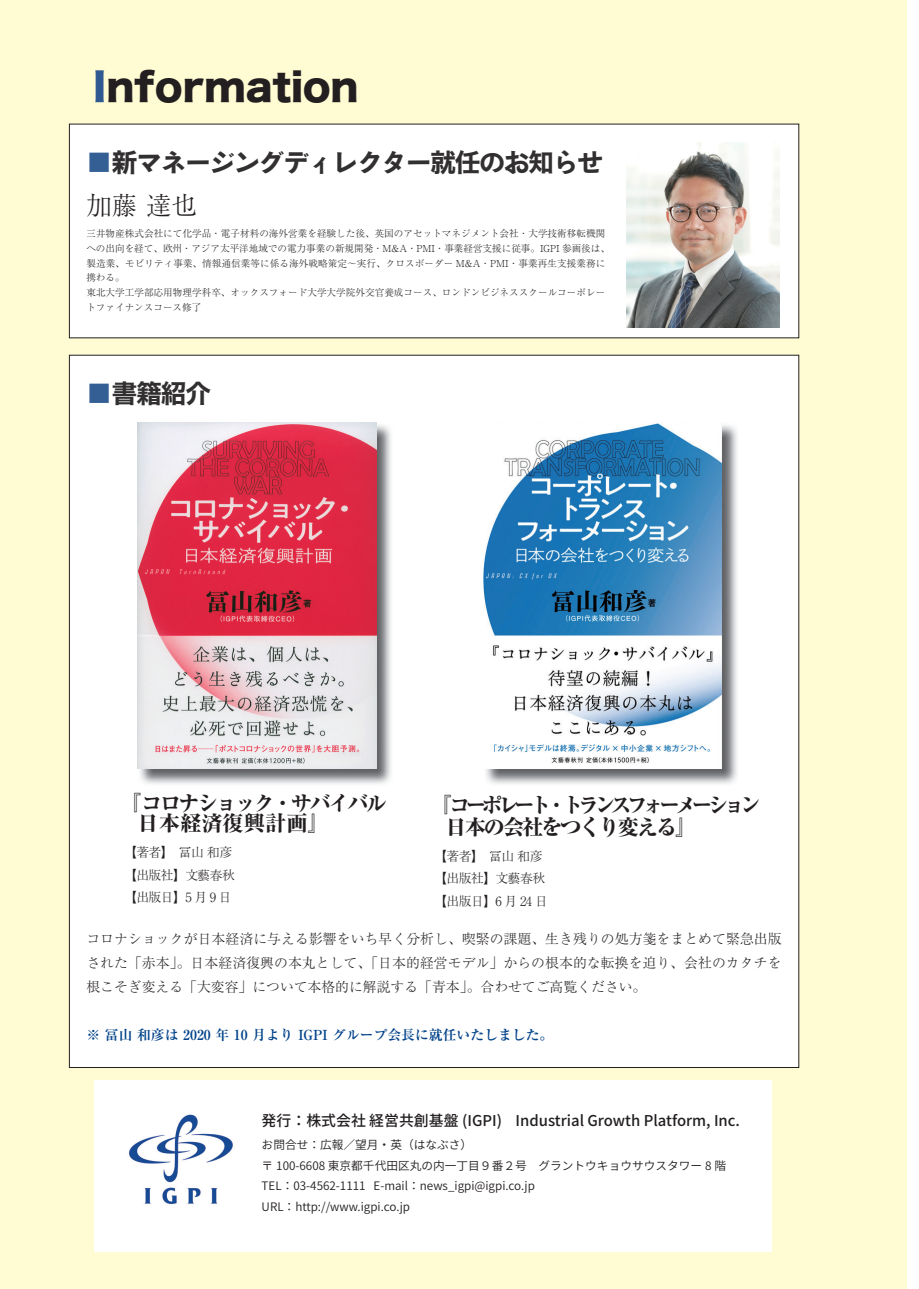
<style>
.page{position:relative;width:919px;height:1289px;background:#fff}
.page>*{position:absolute;margin:0;border:0;box-sizing:border-box;transform-origin:0 0}
.t1{font:38.25px "Hira Kaku Std N W8";color:#231f20}
.t2{font:25.5px "Hira Sans Old Std W7";letter-spacing:-.04em;color:#312f30}
.t3{font:300 25.5px "Ryumin Pro";color:#231f20}
.t4{font:800 21.3px/21.3px "Ryumin Pro";letter-spacing:-.24em;color:#231f20}
.t5{font:800 21.3px/20.2px "Ryumin Pro";letter-spacing:-.12em;color:#231f20}
.t6{font:500 14.85px "Source Han Sans JP";color:#231f20}
.t7{font:300 13.8px/24.2px "Ryumin Pro";color:#231f20;text-align:justify}
.t8{font:700 13.8px "Ryumin Pro";color:#014289}
.t9{font:300 12.75px/22.4px "Ryumin Pro";letter-spacing:-.04em;color:#231f20}
.t10{font:11.7px/20.4px "Source Han Sans JP";color:#231f20}
.t11{font:300 9.6px/14.9px "Ryumin Pro";letter-spacing:.005em;color:#231f20}
.s1{color:#2f5991}
.s2{color:#345f95}
</style>
<div class="page">
<div style="left:0;top:0;width:906px;height:1288px;background:#fffbd2"></div>
<div style="left:69px;top:124px;width:729px;height:214px;background:#fff"></div>
<div style="left:69px;top:355px;width:729px;height:712px;background:#fff"></div>
<img style="left:626px;top:142px;width:153px;height:185px">
<img style="left:138px;top:423px;width:253px;height:361px">
<img style="left:138px;top:422px;width:238px;height:346px">
<img style="left:486px;top:424px;width:251px;height:360px">
<img style="left:483px;top:423px;width:238px;height:345px">
<div style="left:95px;top:1080px;width:677px;height:171px;background:#fff"></div>
<img style="left:129px;top:1114px;width:104px;height:90px">
<h1 class="t1" style="left:93px;top:65px;width:267px"><span class="s1">I</span>nformation</h1>
<h2 class="t2" style="left:86px;top:142px;width:518px"><span class="s2">■</span>新マネージングディレクター就任のお知らせ</h2>
<h2 class="t3" style="left:86px;top:185px;width:112px">加藤 達也</h2>
<p class="t11" style="left:86px;top:225px;width:525px">三井物産株式会社にて化学品・電子材料の海外営業を経験した後、英国のアセットマネジメント会社・大学技術移転機関への出向を経て、欧州・アジア太平洋地域での電力事業の新規開発・M&amp;A・PMI・事業経営支援に従事。IGPI 参画後は、製造業、モビリティ事業、情報通信業等に係る海外戦略策定～実行、クロスボーダー M&amp;A・PMI・事業再生支援業務に携わる。<br>東北大学工学部応用物理学科卒、オックスフォード大学大学院外交官養成コース、ロンドンビジネススクールコーポレートファイナンスコース修了</p>
<h2 class="t2" style="left:86px;top:373px;width:126px"><span class="s2">■</span>書籍紹介</h2>
<h3 class="t5" style="left:137px;top:791px;width:251px;text-indent:-18px">『コロナショック・サバイバル日本経済復興計画』</h3>
<h3 class="t9" style="left:124px;top:840px;width:112px">【著者】　冨山 和彦【出版社】文藝春秋【出版日】5 月 9 日</h3>
<h3 class="t4" style="left:445px;top:793px;width:317px;text-indent:-16px">『コーポレート・トランスフォーメーション日本の会社をつくり変える』</h3>
<h3 class="t9" style="left:434px;top:844px;width:115px">【著者】　冨山 和彦【出版社】文藝春秋【出版日】6 月 24 日</h3>
<h3 class="t7" style="left:86px;top:925px;width:696px">コロナショックが日本経済に与える影響をいち早く分析し、喫緊の課題、生き残りの処方箋をまとめて緊急出版された「赤本」。日本経済復興の本丸として、「日本的経営モデル」からの根本的な転換を迫り、会社のカタチを根こそぎ変える「大変容」について本格的に解説する「青本」。合わせてご高覧ください。</h3>
<h3 class="t8" style="left:86px;top:1024px;width:468px">※ 冨山 和彦は 2020 年 10 月より IGPI グループ会長に就任いたしました。</h3>
<h3 class="t6" style="left:261px;top:1112px;width:480px">発行：株式会社 経営共創基盤 (IGPI) Industrial Growth Platform, Inc.</h3>
<p class="t10" style="left:261px;top:1134px;width:466px">お問合せ：広報／望月・英（はなぶさ）<br>〒 100-6608 東京都千代田区丸の内一丁目９番２号　グラントウキョウサウスタワー 8 階TEL：03-4562-1111 E-mail：news_igpi@igpi.co.jp<br>URL：http://www.igpi.co.jp</p>
</div>
